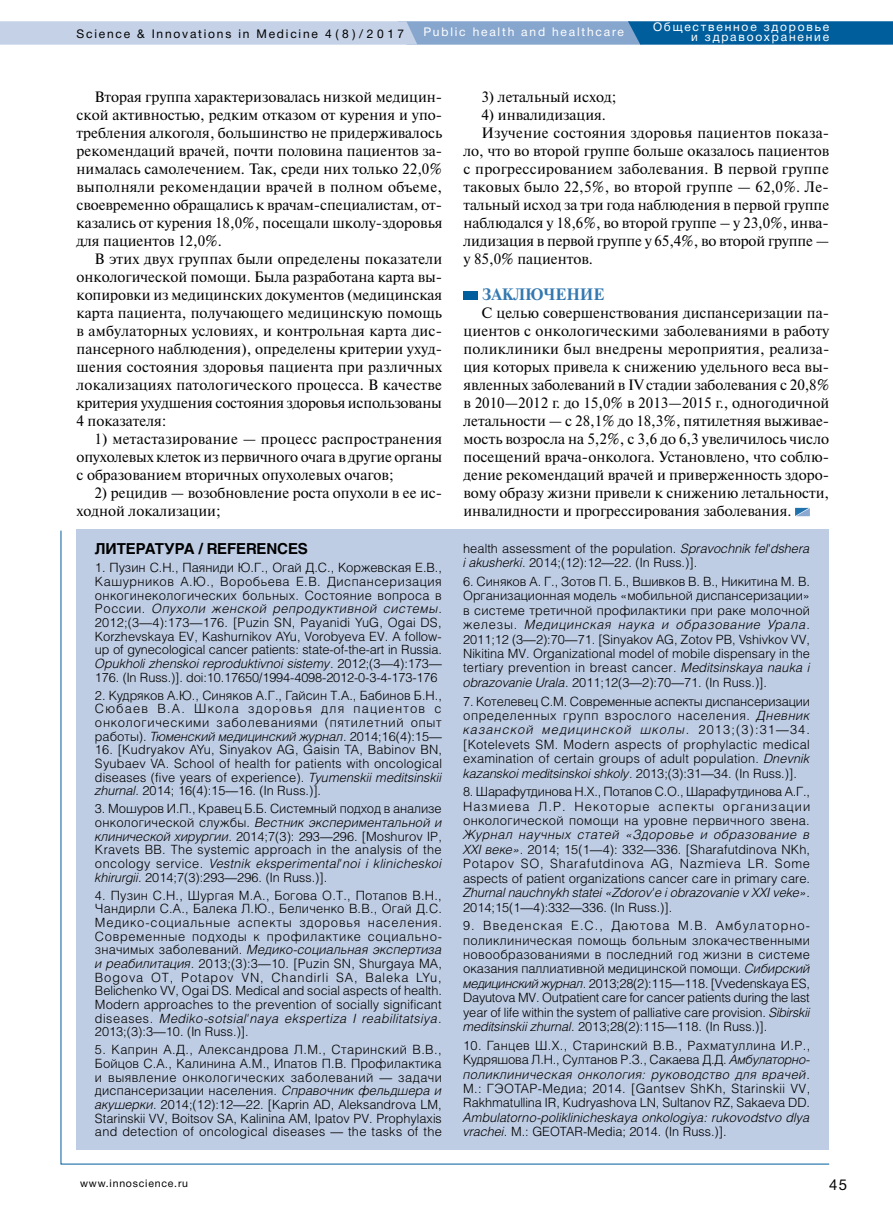
<style>
.page{position:relative;width:893px;height:1225px;background:#fff}
.page>*{position:absolute;margin:0;border:0;box-sizing:border-box;transform-origin:0 0}
.t1{font:700 16.5px "Newton C";color:#3378b0}
.t2{font:15px/18px "Newton C";color:#000;text-align:justify}
.t3{font:15px "Newton C";letter-spacing:.02em;color:#000}
.t4{font:700 15px "Helios C";letter-spacing:-.01em;color:#000}
.t5{font:15px "Helvetica Neue Cyr";color:#000}
.t6{font:12.75px/13.6px "Helios Light C";letter-spacing:.01em;color:#000;text-align:justify}
.t7{font:italic 12.75px/14.4px "Helios Light C";letter-spacing:.005em;color:#000}
.t8{font:12px/10.5px "Helvetica Neue Cyr";letter-spacing:.15em;color:#fff;text-align:right}
.t9{font:12px "Helvetica Neue Cyr";letter-spacing:.15em;color:#000}
.t10{font:10.5px "Helvetica Neue Cyr";letter-spacing:.075em;color:#000}
.s1{font-style:italic}
.s2{font-style:normal}
</style>
<div class="page">
<svg style="left:0;top:21px;width:893px;height:24px;background:#7ea7cc"></svg>
<div style="left:463px;top:292px;width:15px;height:8px;background:#005e9d"></div>
<svg style="left:795px;top:508px;width:15px;height:8px"></svg>
<svg style="left:60px;top:530px;width:770px;height:634px"></svg>
<div style="left:77px;top:528px;width:752px;height:621px;background:#bfcde4"></div>
<p class="t9" style="left:77px;top:27px;width:329px">Science &amp; Innovations in Medicine 4 ( 8 ) / 2 0 1 7</p>
<p class="t8" style="left:423px;top:26px;width:202px">Public health and healthcare</p>
<p class="t8" style="left:653px;top:22px;width:178px">Общественное здоровье и здравоохранение</p>
<p class="t2" style="left:77px;top:88px;width:367px;text-indent:18px">Вторая группа характеризовалась низкой медицин&shy;ской активностью, редким отказом от курения и упо&shy;требления алкоголя, большинство не придерживалось рекомендаций врачей, почти половина пациентов за&shy;нималась самолечением. Так, среди них только 22,0% выполняли рекомендации врачей в полном объеме, своевременно обращались к врачам-специалистам, от&shy;казались от курения 18,0%, посещали школу-здоровья для пациентов 12,0%.</p>
<p class="t2" style="left:77px;top:250px;width:367px;text-indent:18px">В этих двух группах были определены показатели онкологической помощи. Была разработана карта вы&shy;копировки из медицинских документов (медицинская карта пациента, получающего медицинскую помощь в амбулаторных условиях, и контрольная карта дис&shy;пансерного наблюдения), определены критерии ухуд&shy;шения состояния здоровья пациента при различных локализациях патологического процесса. В качестве критерия ухудшения состояния здоровья использованы 4 показателя:</p>
<p class="t2" style="left:77px;top:430px;width:367px;text-indent:18px">1) метастазирование — процесс распространения опухолевых клеток из первичного очага в другие органы с образованием вторичных опухолевых очагов;</p>
<p class="t2" style="left:77px;top:484px;width:367px;text-indent:18px">2) рецидив — возобновление роста опухоли в ее ис&shy;ходной локализации;</p>
<p class="t4" style="left:95px;top:540px;width:215px">ЛИТЕРАТУРА / RЕFERENCES</p>
<p class="t6" style="left:95px;top:561px;width:349px">1. Пузин С.Н., Паяниди Ю.Г., Огай Д.С., Коржевская Е.В., Кашурников А.Ю., Воробьева Е.В. Диспансеризация онкогинекологических больных. Состояние вопроса в России. <span class="s1">Опухоли женской репродуктивной системы.<br></span>2012;(3—4):173—176. [Puzin SN, Payanidi YuG, Ogai DS, Korzhevskaya EV, Kashurnikov AYu, Vorobyeva EV. A follow&shy;up of gynecological cancer patients: state-of-the-art in Russia.<br><span class="s1">Opukholi zhenskoi reproduktivnoi sistemy</span>. 2012;(3—4):173— 176. (In Russ.)]. doi:10.17650/1994-4098-2012-0-3-4-173-176</p>
<p class="t6" style="left:95px;top:688px;width:348px">2. Кудряков А.Ю., Синяков А.Г., Гайсин Т.А., Бабинов Б.Н., Сюбаев В.А. Школа здоровья для пациентов с онкологическими заболеваниями (пятилетний опыт работы). <span class="s1">Тюменский медицинский журнал.</span> 2014;16(4):15—</p>
<p class="t6" style="left:95px;top:742px;width:349px">16. [Kudryakov AYu, Sinyakov AG, Gaisin TA, Babinov BN, Syubaev VA. School of health for patients with oncological diseases (five years of experience). <span class="s1">Tyumenskii meditsinskii zhurnal.</span> 2014; 16(4):15—16. (In Russ.)].</p>
<p class="t6" style="left:95px;top:801px;width:348px">3. Мошуров И.П., Кравец Б.Б. Системный подход в анализе онкологической службы. <span class="s1">Вестник экспериментальной и клинической хирургии.</span> 2014;7(3): 293—296. [Moshurov IP, Kravets BB. The systemic approach in the analysis of the oncology service. <span class="s1">Vestnik eksperimental'noi i klinicheskoi khirurgii.</span> 2014;7(3):293—296. (In Russ.)].</p>
<p class="t6" style="left:95px;top:888px;width:349px">4. Пузин С.Н., Шургая М.А., Богова О.Т., Потапов В.Н., Чандирли С.А., Балека Л.Ю., Беличенко В.В., Огай Д.С.<br>Медико-социальные аспекты здоровья населения.<br>Современные подходы к профилактике социально&shy;значимых заболеваний. <span class="s1">Медико-социальная экспертиза и реабилитация.</span> 2013;(3):3—10. [Puzin SN, Shurgaya MA, Bogova OT, Potapov VN, Chandirli SA, Baleka LYu, Belichenko VV, Ogai DS. Medical and social aspects of health.<br>Modern approaches to the prevention of socially significant diseases. <span class="s1">Mediko-sotsial'naya ekspertiza I reabilitatsiya.<br></span>2013;(3):3—10. (In Russ.)].</p>
<p class="t6" style="left:95px;top:1042px;width:349px">5. Каприн А.Д., Александрова Л.М., Старинский В.В., Бойцов С.А., Калинина А.М., Ипатов П.В. Профилактика и выявление онкологических заболеваний — задачи диспансеризации населения. <span class="s1">Справочник фельдшера и акушерки.</span> 2014;(12):12—22. [Kaprin AD, Aleksandrova LM, Starinskii VV, Boitsov SA, Kalinina AM, Ipatov PV. Prophylaxis and detection of oncological diseases — the tasks of the</p>
<p class="t2" style="left:481px;top:88px;width:137px">3) летальный исход;</p>
<p class="t2" style="left:481px;top:106px;width:126px">4) инвалидизация.</p>
<p class="t3" style="left:481px;top:125px;width:349px">Изучение состояния здоровья пациентов показа-</p>
<p class="t2" style="left:463px;top:142px;width:367px">ло, что во второй группе больше оказалось пациентов</p>
<p class="t2" style="left:463px;top:160px;width:367px">с прогрессированием заболевания. В первой группе</p>
<p class="t2" style="left:463px;top:178px;width:367px">таковых было 22,5%, во второй группе — 62,0%. Ле-</p>
<p class="t2" style="left:463px;top:196px;width:367px">тальный исход за три года наблюдения в первой группе</p>
<p class="t2" style="left:463px;top:214px;width:367px">наблюдался у 18,6%, во второй группе – у 23,0%, инва-</p>
<p class="t2" style="left:463px;top:232px;width:367px">лидизация в первой группе у 65,4%, во второй группе —</p>
<p class="t2" style="left:463px;top:250px;width:131px">у 85,0% пациентов.</p>
<p class="t1" style="left:482px;top:285px;width:12px">ЗАКЛ</p>
<p class="t1" style="left:525px;top:285px;width:68px">ЮЧЕНИЕ</p>
<p class="t2" style="left:463px;top:304px;width:367px;text-indent:18px">С целью совершенствования диспансеризации па&shy;циентов с онкологическими заболеваниями в работу поликлиники был внедрены мероприятия, реализа&shy;ция которых привела к снижению удельного веса вы&shy;явленных заболеваний в IV стадии заболевания с 20,8% в 2010—2012 г. до 15,0% в 2013—2015 г., одногодичной летальности — с 28,1% до 18,3%, пятилетняя выживае&shy;мость возросла на 5,2%, с 3,6 до 6,3 увеличилось число посещений врача-онколога. Установлено, что соблю&shy;дение рекомендаций врачей и приверженность здоро&shy;вому образу жизни привели к снижению летальности, инвалидности и прогрессирования заболевания.</p>
<p class="t6" style="left:463px;top:541px;width:348px;line-height:14.4px">health assessment of the population. <span class="s1">Spravochnik fel'dshera i akusherki.</span> 2014;(12):12—22. (In Russ.)].</p>
<p class="t6" style="left:463px;top:574px;width:348px;line-height:14.4px">6. Синяков А. Г., Зотов П. Б., Вшивков В. В., Никитина М. В.<br>Организационная модель «мобильной диспансеризации» в системе третичной профилактики при раке молочной железы. <span class="s1">Медицинская наука и образование Урала.<br></span>2011;12 (3—2):70—71. [Sinyakov AG, Zotov PB, Vshivkov VV, Nikitina MV. Organizational model of mobile dispensary in the tertiary prevention in breast cancer. <span class="s1">Meditsinskaya nauka i obrazovanie Urala</span>. 2011;12(3—2):70—71. (In Russ.)].</p>
<p class="t6" style="left:463px;top:693px;width:348px;line-height:14.4px">7. Котелевец С.М. Современные аспекты диспансеризации определенных групп взрослого населения. <span class="s1">Дневник казанской медицинской школы.</span> 2013;(3):31—34. [Kotelevets SM. Modern aspects of prophylactic medical examination of certain groups of adult population. <span class="s1">Dnevnik kazanskoi meditsinskoi shkoly.</span> 2013;(3):31—34. (In Russ.)].</p>
<p class="t6" style="left:463px;top:784px;width:349px;line-height:14.4px">8. Шарафутдинова Н.Х., Потапов С.О., Шарафутдинова А.Г., Назмиева Л.Р. Некоторые аспекты организации онкологической помощи на уровне первичного звена.</p>
<p class="t6" style="left:463px;top:827px;width:348px;line-height:14.4px"><span class="s1">Журнал научных статей «Здоровье и образование в XXI веке»</span>. 2014; 15(1—4): 332—336. [Sharafutdinova NKh, Potapov SO, Sharafutdinova AG, Nazmieva LR. Some aspects of patient organizations cancer care in primary care.</p>
<p class="t7" style="left:463px;top:885px;width:348px">Zhurnal nauchnykh statei «Zdorov'e i obrazovanie v XXI veke».</p>
<p class="t6" style="left:463px;top:900px;width:211px">2014;15(1—4):332—336. (In Russ.)].</p>
<p class="t6" style="left:463px;top:918px;width:348px;line-height:14.4px">9. Введенская Е.С., Даютова М.В. Амбулаторно&shy;поликлиническая помощь больным злокачественными новообразованиями в последний год жизни в системе оказания паллиативной медицинской помощи. <span class="s1">Сибирский медицинский журнал</span>. 2013;28(2):115—118. [Vvedenskaya ЕS, Dayutova МV. Outpatient care for cancer patients during the last year of life within the system of palliative care provision. <span class="s1">Sibirskii meditsinskii zhurnal.</span> 2013;28(2):115—118. (In Russ.)].</p>
<p class="t6" style="left:463px;top:1037px;width:349px;line-height:14.4px">10. Ганцев Ш.Х., Старинский В.В., Рахматуллина И.Р., Кудряшова Л.Н., Султанов Р.З., Сакаева Д.Д. <span class="s1">Амбулаторно&shy;поликлиническая онкология: руководство для врачей.</span></p>
<p class="t6" style="left:463px;top:1081px;width:349px;line-height:14.4px">М.: ГЭОТАР-Медиа; 2014. [Gantsev ShKh, Starinskii VV,<br>Rakhmatullina IR, Kudryashova LN, Sultanov RZ, Sakaeva DD.</p>
<p class="t7" style="left:463px;top:1109px;width:348px">Ambulatorno-poliklinicheskaya onkologiya: rukovodstvo dlya vrachei<span class="s2">. M.: GEOTAR-Media; 2014. (In Russ.)].</span></p>
<p class="t10" style="left:80px;top:1177px;width:109px">www.innoscience.ru</p>
<p class="t5" style="left:829px;top:1176px;width:19px">45</p>
</div>
